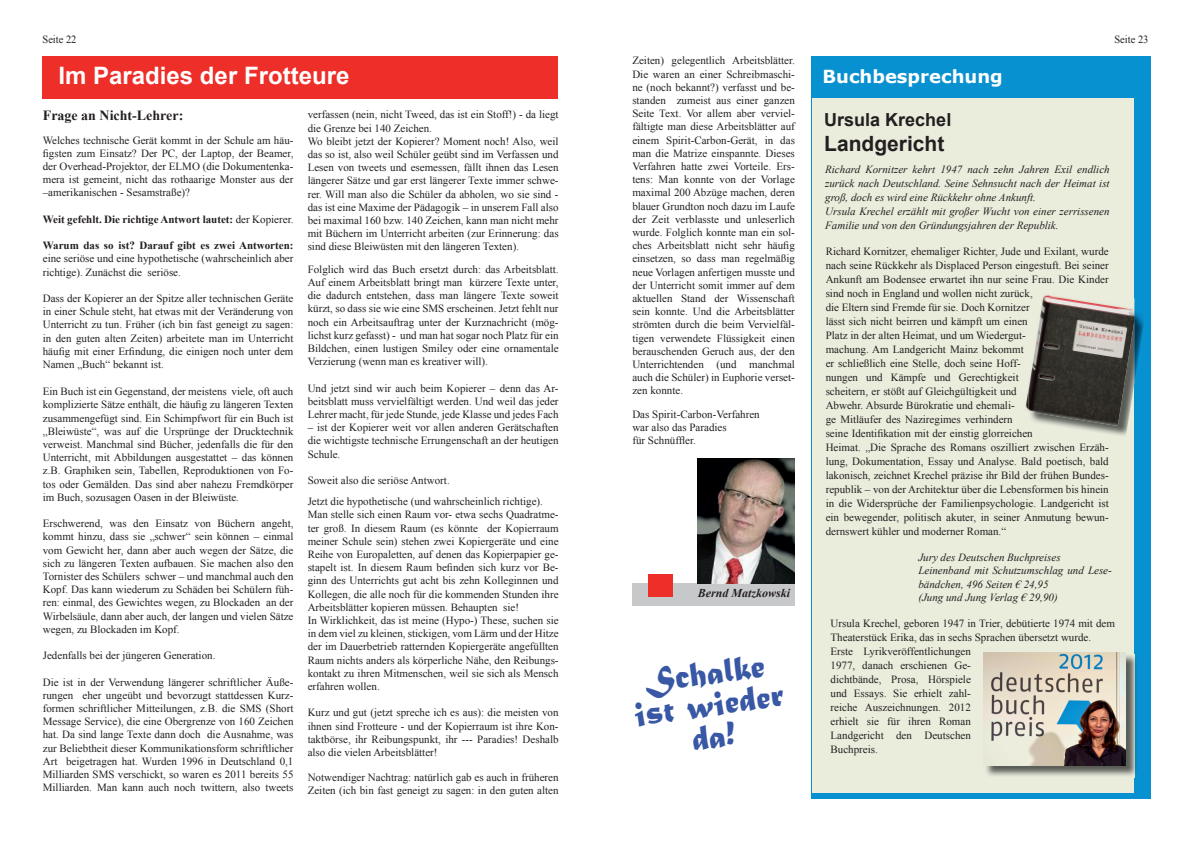
<style>
.page{position:relative;width:1191px;height:842px;background:#fff}
.page>*{position:absolute;margin:0;border:0;box-sizing:border-box;transform-origin:0 0}
.t1{font:36px/31.8px "Matura MT Script Capitals";color:#3857a5;text-align:center;scale:.95 1}
.t2{font:700 24px "Arial";color:#fff}
.t3{font:700 21px "Arial";color:#231f20}
.t4{font:700 18px "Verdana";color:#fff}
.t5{font:700 18px "Arial";color:#231f20}
.t6{font:700 14px "Times New Roman";color:#231f20}
.t7{font:italic 700 12px "Times New Roman";color:#231f20}
.t8{font:11px/13.2px "Times New Roman";color:#231f20;text-align:justify}
.t9{font:italic 11px/14px "Times New Roman";color:#231f20}
.t10{font:700 11px "Times New Roman";color:#231f20}
.t11{font:11px "Times New Roman";color:#231f20;scale:.95 1}
.s1{font-weight:400}
</style>
<div class="page">
<div style="left:43px;top:57px;width:515px;height:42px;background:#ee2e29"></div>
<div style="left:632px;top:583px;width:163px;height:23px;background:#c7c8ca"></div>
<img style="left:697px;top:458px;width:98px;height:126px">
<div style="left:648px;top:574px;width:24px;height:23px;background:#ee2e29"></div>
<div style="left:811px;top:57px;width:339px;height:742px;background:#0891d0"></div>
<div style="left:812px;top:98px;width:322px;height:694px;background:#eaecdc"></div>
<img style="left:986px;top:654px;width:150px;height:124px">
<img style="left:983px;top:653px;width:142px;height:112px">
<img style="left:1134px;top:298px;width:10px;height:85px">
<img style="left:1063px;top:426px;width:65px;height:10px">
<img style="left:1025px;top:295px;width:38px;height:115px">
<svg style="left:1134px;top:307px;width:2px;height:14px"></svg>
<img style="left:1028px;top:298px;width:106px;height:128px">
<p class="t11" style="left:43px;top:32px;width:37px">Seite 22</p>
<p class="t11" style="left:1114px;top:32px;width:37px">Seite 23</p>
<h2 class="t2" style="left:58px;top:60px;width:292px">Im Paradies der Frotteure</h2>
<p class="t8" style="left:308px;top:108px;width:252px;text-align:left">verfassen (nein, nicht Tweed, das ist ein Stoff!) - da liegt die Grenze bei 140 Zeichen.<br>Wo bleibt jetzt der Kopierer? Moment noch! Also, weil das so ist, also weil Schüler geübt sind im Verfassen und Lesen von tweets und esemessen, fällt ihnen das Lesen längerer Sätze und gar erst längerer Texte immer schwe&shy;rer. Will man also die Schüler da abholen, wo sie sind - das ist eine Maxime der Pädagogik – in unserem Fall also bei maximal 160 bzw. 140 Zeichen, kann man nicht mehr mit Büchern im Unterricht arbeiten (zur Erinnerung: das sind diese Bleiwüsten mit den längeren Texten).</p>
<p class="t8" style="left:308px;top:262px;width:252px">Folglich wird das Buch ersetzt durch: das Arbeitsblatt.<br>Auf einem Arbeitsblatt bringt man kürzere Texte unter, die dadurch entstehen, dass man längere Texte soweit kürzt, so dass sie wie eine SMS erscheinen. Jetzt fehlt nur noch ein Arbeitsauftrag unter der Kurznachricht (mög&shy;lichst kurz gefasst) - und man hat sogar noch Platz für ein Bildchen, einen lustigen Smiley oder eine ornamentale Verzierung (wenn man es kreativer will).</p>
<p class="t8" style="left:308px;top:381px;width:252px">Und jetzt sind wir auch beim Kopierer – denn das Ar&shy;beitsblatt muss vervielfältigt werden. Und weil das jeder Lehrer macht, für jede Stunde, jede Klasse und jedes Fach</p>
<p class="t8" style="left:308px;top:421px;width:252px">– ist der Kopierer weit vor allen anderen Gerätschaften die wichtigste technische Errungenschaft an der heutigen Schule.</p>
<p class="t8" style="left:308px;top:469px;width:237px;line-height:21.2px">Soweit also die seriöse Antwort.<br>Jetzt die hypothetische (und wahrscheinlich richtige).</p>
<p class="t8" style="left:308px;top:508px;width:252px;text-align:left">Man stelle sich einen Raum vor- etwa sechs Quadratme&shy;ter groß. In diesem Raum (es könnte der Kopierraum meiner Schule sein) stehen zwei Kopiergeräte und eine Reihe von Europaletten, auf denen das Kopierpapier ge&shy;stapelt ist. In diesem Raum befinden sich kurz vor Be&shy;ginn des Unterrichts gut acht bis zehn Kolleginnen und Kollegen, die alle noch für die kommenden Stunden ihre Arbeitsblätter kopieren müssen. Behaupten sie!<br>In Wirklichkeit, das ist meine (Hypo-) These, suchen sie in dem viel zu kleinen, stickigen, vom Lärm und der Hitze der im Dauerbetrieb ratternden Kopiergeräte angefüllten Raum nichts anders als körperliche Nähe, den Reibungs&shy;kontakt zu ihren Mitmenschen, weil sie sich als Mensch erfahren wollen.</p>
<p class="t8" style="left:308px;top:706px;width:252px">Kurz und gut (jetzt spreche ich es aus): die meisten von ihnen sind Frotteure - und der Kopierraum ist ihre Kon&shy;taktbörse, ihr Reibungspunkt, ihr --- Paradies! Deshalb also die vielen Arbeitsblätter!</p>
<p class="t8" style="left:308px;top:771px;width:252px">Notwendiger Nachtrag: natürlich gab es auch in früheren<br>Zeiten (ich bin fast geneigt zu sagen: in den guten alten</p>
<p class="t6" style="left:43px;top:106px;width:142px">Frage an Nicht-Lehrer:</p>
<p class="t8" style="left:43px;top:133px;width:252px">Welches technische Gerät kommt in der Schule am häu&shy;figsten zum Einsatz? Der PC, der Laptop, der Beamer, der Overhead-Projektor, der ELMO (die Dokumentenka&shy;mera ist gemeint, nicht das rothaarige Monster aus der –amerikanischen - Sesamstraße)?</p>
<p class="t10" style="left:43px;top:211px;width:252px">Weit gefehlt. Die richtige Antwort lautet: <span class="s1">der Kopierer.</span></p>
<p class="t10" style="left:43px;top:238px;width:252px">Warum das so ist? Darauf gibt es zwei Antworten:</p>
<p class="t8" style="left:43px;top:252px;width:252px">eine seriöse und eine hypothetische (wahrscheinlich aber richtige). Zunächst die seriöse.</p>
<p class="t8" style="left:43px;top:291px;width:252px">Dass der Kopierer an der Spitze aller technischen Geräte in einer Schule steht, hat etwas mit der Veränderung von Unterricht zu tun. Früher (ich bin fast geneigt zu sagen: in den guten alten Zeiten) arbeitete man im Unterricht häufig mit einer Erfindung, die einigen noch unter dem Namen „Buch“ bekannt ist.</p>
<p class="t8" style="left:43px;top:385px;width:252px">Ein Buch ist ein Gegenstand, der meistens viele, oft auch komplizierte Sätze enthält, die häufig zu längeren Texten zusammengefügt sind. Ein Schimpfwort für ein Buch ist „Bleiwüste“, was auf die Ursprünge der Drucktechnik verweist. Manchmal sind Bücher, jedenfalls die für den Unterricht, mit Abbildungen ausgestattet – das können z.B. Graphiken sein, Tabellen, Reproduktionen von Fo&shy;tos oder Gemälden. Das sind aber nahezu Fremdkörper im Buch, sozusagen Oasen in der Bleiwüste.</p>
<p class="t8" style="left:43px;top:517px;width:252px">Erschwerend, was den Einsatz von Büchern angeht, kommt hinzu, dass sie „schwer“ sein können – einmal vom Gewicht her, dann aber auch wegen der Sätze, die sich zu längeren Texten aufbauen. Sie machen also den Tornister des Schülers schwer – und manchmal auch den Kopf. Das kann wiederum zu Schäden bei Schülern füh&shy;ren: einmal, des Gewichtes wegen, zu Blockaden an der Wirbelsäule, dann aber auch, der langen und vielen Sätze wegen, zu Blockaden im Kopf.</p>
<p class="t8" style="left:43px;top:649px;width:174px">Jedenfalls bei der jüngeren Generation.</p>
<p class="t8" style="left:43px;top:675px;width:252px">Die ist in der Verwendung längerer schriftlicher Äuße&shy;rungen eher ungeübt und bevorzugt stattdessen Kurz&shy;formen schriftlicher Mitteilungen, z.B. die SMS (Short Message Service), die eine Obergrenze von 160 Zeichen hat. Da sind lange Texte dann doch die Ausnahme, was zur Beliebtheit dieser Kommunikationsform schriftlicher Art beigetragen hat. Wurden 1996 in Deutschland 0,1<br>Milliarden SMS verschickt, so waren es 2011 bereits 55<br>Milliarden. Man kann auch noch twittern, also tweets</p>
<p class="t8" style="left:632px;top:54px;width:164px">Zeiten) gelegentlich Arbeitsblätter.<br>Die waren an einer Schreibmaschi&shy;ne (noch bekannt?) verfasst und be&shy;standen zumeist aus einer ganzen Seite Text. Vor allem aber verviel&shy;fältigte man diese Arbeitsblätter auf einem Spirit-Carbon-Gerät, in das man die Matrize einspannte. Dieses Verfahren hatte zwei Vorteile. Ers&shy;tens: Man konnte von der Vorlage maximal 200 Abzüge machen, deren blauer Grundton noch dazu im Laufe der Zeit verblasste und unleserlich wurde. Folglich konnte man ein sol&shy;ches Arbeitsblatt nicht sehr häufig einsetzen, so dass man regelmäßig neue Vorlagen anfertigen musste und der Unterricht somit immer auf dem aktuellen Stand der Wissenschaft sein konnte. Und die Arbeitsblätter strömten durch die beim Vervielfäl&shy;tigen verwendete Flüssigkeit einen berauschenden Geruch aus, der den Unterrichtenden (und manchmal auch die Schüler) in Euphorie verset&shy;zen konnte.</p>
<p class="t8" style="left:632px;top:407px;width:129px;text-align:left">Das Spirit-Carbon-Verfahren war also das Paradies<br>für Schnüffler.</p>
<p class="t7" style="left:697px;top:585px;width:94px">Bernd Matzkowski</p>
<h1 class="t1" style="left:628px;top:671px;width:160px;rotate:-8deg">Schalke ist wieder da!</h1>
<h3 class="t4" style="left:822px;top:64px;width:182px">Buchbesprechung</h3>
<h3 class="t5" style="left:824px;top:108px;width:129px">Ursula Krechel</h3>
<h3 class="t3" style="left:824px;top:130px;width:122px">Landgericht</h3>
<p class="t9" style="left:825px;top:162px;width:286px">Richard Kornitzer kehrt 1947 nach zehn Jahren Exil endlich zurück nach Deutschland. Seine Sehnsucht nach der Heimat ist groß, doch es wird eine Rückkehr ohne Ankunft.<br>Ursula Krechel erzählt mit großer Wucht von einer zerrissenen Familie und von den Gründungsjahren der Republik.</p>
<p class="t8" style="left:825px;top:244px;width:285px;line-height:14px;text-align:left">Richard Kornitzer, ehemaliger Richter, Jude und Exilant, wurde nach seine Rückkehr als Displaced Person eingestuft. Bei seiner Ankunft am Bodensee erwartet ihn nur seine Frau. Die Kinder sind noch in England und wollen nicht zurück,<br>die Eltern sind Fremde für sie. Doch Kornitzer<br>lässt sich nicht beirren und kämpft um einen<br>Platz in der alten Heimat, und um Wiedergut-<br>machung. Am Landgericht Mainz bekommt<br>er schließlich eine Stelle, doch seine Hoff-<br>nungen und Kämpfe und Gerechtigkeit<br>scheitern, er stößt auf Gleichgültigkeit und<br>Abwehr. Absurde Bürokratie und ehemali-<br>ge Mitläufer des Naziregimes verhindern<br>seine Identifikation mit der einstig glorreichen<br>Heimat. „Die Sprache des Romans oszilliert zwischen Erzäh&shy;lung, Dokumentation, Essay und Analyse. Bald poetisch, bald lakonisch, zeichnet Krechel präzise ihr Bild der frühen Bundes&shy;republik – von der Architektur über die Lebensformen bis hinein in die Widersprüche der Familienpsychologie. Landgericht ist ein bewegender, politisch akuter, in seiner Anmutung bewun&shy;dernswert kühler und moderner Roman.“</p>
<p class="t9" style="left:918px;top:551px;width:195px;line-height:13.2px">Jury des Deutschen Buchpreises<br>Leinenband mit Schutzumschlag und Lese&shy;bändchen, 496 Seiten € 24,95<br>(Jung und Jung Verlag € 29,90)</p>
<p class="t8" style="left:830px;top:616px;width:286px;line-height:14px;text-align:left">Ursula Krechel, geboren 1947 in Trier, debütierte 1974 mit dem Theaterstück Erika, das in sechs Sprachen übersetzt wurde.<br>Erste Lyrikveröffentlichungen<br>1977, danach erschienen Ge-<br>dichtbände, Prosa, Hörspiele<br>und Essays. Sie erhielt zahl-<br>reiche Auszeichnungen. 2012<br>erhielt sie für ihren Roman<br>Landgericht den Deutschen<br>Buchpreis.</p>
</div>
